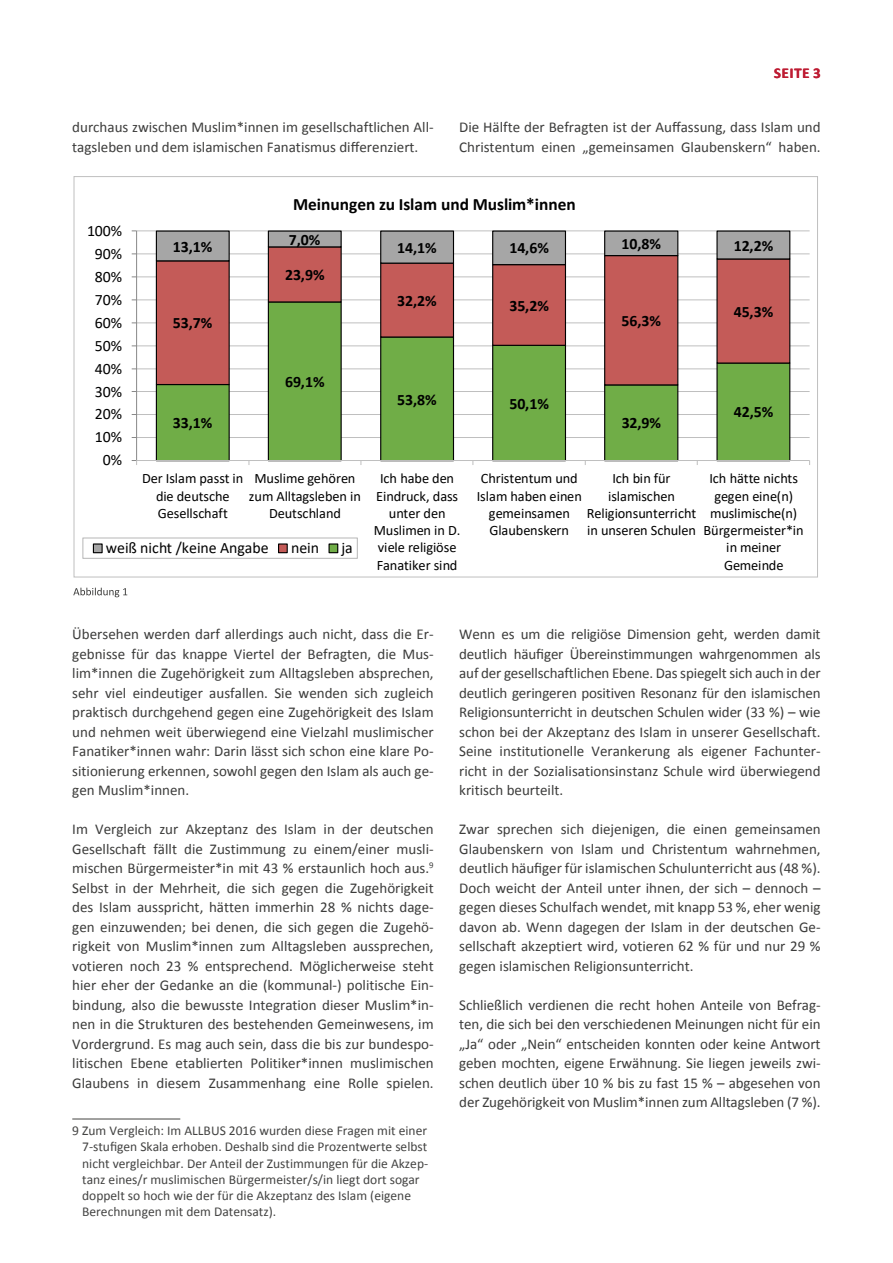
<style>
.page{position:relative;width:893px;height:1263px;background:#fff}
.page>*{position:absolute;margin:0;border:0;box-sizing:border-box;transform-origin:0 0}
.t1{font:700 17.4px "Calibri";letter-spacing:-.005em;color:#000}
.t2{font:700 15.9px "Calibri";letter-spacing:-.005em;color:#000}
.t3{font:15.9px "Calibri";letter-spacing:-.005em;color:#000}
.t4{font:15px/19.5px "Calibri";color:#3c3c3b;text-align:justify}
.t5{font:700 15px "Calibri";letter-spacing:.04em;color:#be1c33}
.t6{font:14.4px/17.2px "Calibri";color:#000;text-align:center}
.t7{font:13.5px/16.2px "Calibri";color:#434342}
</style>
<div class="page">
<hr style="left:72px;top:1118px;width:108px;height:1px;background:#434342">
<hr style="left:137px;top:437px;width:673px;height:1px;background:#bfbfbf">
<hr style="left:137px;top:414px;width:673px;height:1px;background:#bfbfbf">
<hr style="left:137px;top:391px;width:673px;height:1px;background:#bfbfbf">
<hr style="left:137px;top:368px;width:673px;height:1px;background:#bfbfbf">
<hr style="left:137px;top:345px;width:673px;height:1px;background:#bfbfbf">
<hr style="left:137px;top:322px;width:673px;height:1px;background:#bfbfbf">
<hr style="left:137px;top:299px;width:673px;height:1px;background:#bfbfbf">
<hr style="left:137px;top:276px;width:673px;height:1px;background:#bfbfbf">
<hr style="left:137px;top:253px;width:673px;height:1px;background:#bfbfbf">
<hr style="left:137px;top:230px;width:673px;height:1px;background:#bfbfbf">
<svg style="left:155px;top:386px;width:636px;height:76px"></svg>
<svg style="left:155px;top:266px;width:636px;height:120px"></svg>
<svg style="left:155px;top:231px;width:636px;height:35px"></svg>
<hr style="left:136px;top:231px;width:1px;height:229px;background:#898989">
<hr style="left:137px;top:460px;width:673px;height:1px;background:#bfbfbf">
<div style="left:82px;top:537px;width:276px;height:22px;border:1px solid #bfbfbf"></div>
<div style="left:93px;top:544px;width:9px;height:9px;background:#a6a6a6"></div>
<div style="left:93px;top:543px;width:10px;height:10px;border:1px solid #000"></div>
<div style="left:279px;top:544px;width:8px;height:9px;background:#c45b58"></div>
<div style="left:278px;top:543px;width:10px;height:10px;border:1px solid #000"></div>
<div style="left:329px;top:544px;width:9px;height:9px;background:#70ad47"></div>
<div style="left:328px;top:543px;width:10px;height:10px;border:1px solid #000"></div>
<svg style="left:73px;top:588px;width:54px;height:9px"></svg>
<p class="t4" style="left:72px;top:117px;width:363px">durchaus zwischen Muslim*innen im gesellschaftlichen All&shy;tagsleben und dem islamischen Fanatismus differenziert.</p>
<p class="t5" style="left:774px;top:63px;width:48px">SEITE 3</p>
<p class="t4" style="left:459px;top:117px;width:363px">Die Hälfte der Befragten ist der Auffassung, dass Islam und<br>Christentum einen „gemeinsamen Glaubenskern“ haben.</p>
<p class="t3" style="left:87px;top:219px;width:37px">100%</p>
<p class="t3" style="left:95px;top:242px;width:29px">90%</p>
<p class="t3" style="left:95px;top:265px;width:29px">80%</p>
<p class="t3" style="left:95px;top:288px;width:29px">70%</p>
<p class="t3" style="left:95px;top:311px;width:29px">60%</p>
<p class="t3" style="left:95px;top:334px;width:29px">50%</p>
<p class="t3" style="left:95px;top:357px;width:29px">40%</p>
<p class="t3" style="left:95px;top:380px;width:29px">30%</p>
<p class="t3" style="left:95px;top:403px;width:29px">20%</p>
<p class="t3" style="left:95px;top:426px;width:29px">10%</p>
<p class="t3" style="left:103px;top:449px;width:21px">0%</p>
<p class="t2" style="left:173px;top:235px;width:41px">13,1%</p>
<p class="t2" style="left:173px;top:312px;width:41px">53,7%</p>
<p class="t2" style="left:173px;top:412px;width:41px">33,1%</p>
<p class="t1" style="left:293px;top:192px;width:284px">Meinungen zu Islam und Muslim*innen</p>
<p class="t2" style="left:289px;top:228px;width:33px">7,0%</p>
<p class="t2" style="left:285px;top:264px;width:41px">23,9%</p>
<p class="t2" style="left:285px;top:370px;width:41px">69,1%</p>
<p class="t2" style="left:397px;top:236px;width:41px">14,1%</p>
<p class="t2" style="left:509px;top:237px;width:41px">14,6%</p>
<p class="t2" style="left:622px;top:232px;width:41px">10,8%</p>
<p class="t2" style="left:734px;top:234px;width:41px">12,2%</p>
<p class="t2" style="left:397px;top:289px;width:41px">32,2%</p>
<p class="t2" style="left:509px;top:294px;width:41px">35,2%</p>
<p class="t2" style="left:397px;top:388px;width:41px">53,8%</p>
<p class="t2" style="left:509px;top:392px;width:41px">50,1%</p>
<p class="t2" style="left:622px;top:309px;width:41px">56,3%</p>
<p class="t2" style="left:622px;top:412px;width:41px">32,9%</p>
<p class="t2" style="left:734px;top:300px;width:41px">45,3%</p>
<p class="t2" style="left:734px;top:401px;width:41px">42,5%</p>
<p class="t6" style="left:142px;top:470px;width:103px">Der Islam passt in die deutsche<br>Gesellschaft</p>
<p class="t6" style="left:249px;top:470px;width:113px">Muslime gehören zum Alltagsleben in<br>Deutschland</p>
<p class="t6" style="left:374px;top:470px;width:88px">Ich habe den<br>Eindruck, dass unter den<br>Muslimen in D. viele religiöse<br>Fanatiker sind</p>
<p class="t6" style="left:477px;top:470px;width:107px">Christentum und<br>Islam haben einen gemeinsamen<br>Glaubenskern</p>
<p class="t6" style="left:587px;top:470px;width:111px">Ich bin für islamischen<br>Religionsunterricht in unseren Schulen</p>
<p class="t6" style="left:704px;top:470px;width:102px">Ich hätte nichts gegen eine(n) muslimische(n)<br>Bürgermeister*in in meiner<br>Gemeinde</p>
<p class="t3" style="left:106px;top:537px;width:164px">weiß nicht /keine Angabe</p>
<p class="t3" style="left:291px;top:537px;width:29px">nein</p>
<p class="t3" style="left:341px;top:537px;width:13px">ja</p>
<p class="t4" style="left:72px;top:624px;width:363px">Übersehen werden darf allerdings auch nicht, dass die Er&shy;gebnisse für das knappe Viertel der Befragten, die Mus&shy;lim*innen die Zugehörigkeit zum Alltagsleben absprechen, sehr viel eindeutiger ausfallen. Sie wenden sich zugleich praktisch durchgehend gegen eine Zugehörigkeit des Islam und nehmen weit überwiegend eine Vielzahl muslimischer Fanatiker*innen wahr: Darin lässt sich schon eine klare Po&shy;sitionierung erkennen, sowohl gegen den Islam als auch ge&shy;gen Muslim*innen.</p>
<p class="t4" style="left:72px;top:819px;width:363px">Im Vergleich zur Akzeptanz des Islam in der deutschen Gesellschaft fällt die Zustimmung zu einem/einer musli&shy;mischen Bürgermeister*in mit 43 % erstaunlich hoch aus.<sup>9<br></sup>Selbst in der Mehrheit, die sich gegen die Zugehörigkeit des Islam ausspricht, hätten immerhin 28 % nichts dage&shy;gen einzuwenden; bei denen, die sich gegen die Zugehö&shy;rigkeit von Muslim*innen zum Alltagsleben aussprechen, votieren noch 23 % entsprechend. Möglicherweise steht hier eher der Gedanke an die (kommunal-) politische Ein&shy;bindung, also die bewusste Integration dieser Muslim*in&shy;nen in die Strukturen des bestehenden Gemeinwesens, im Vordergrund. Es mag auch sein, dass die bis zur bundespo&shy;litischen Ebene etablierten Politiker*innen muslimischen Glaubens in diesem Zusammenhang eine Rolle spielen.</p>
<p class="t7" style="left:82px;top:1122px;width:348px;text-indent:-10px">9 Zum Vergleich: Im ALLBUS 2016 wurden diese Fragen mit einer 7-stufigen Skala erhoben. Deshalb sind die Prozentwerte selbst nicht vergleichbar. Der Anteil der Zustimmungen für die Akzep&shy;tanz eines/r muslimischen Bürgermeister/s/in liegt dort sogar doppelt so hoch wie der für die Akzeptanz des Islam (eigene Berechnungen mit dem Datensatz).</p>
<p class="t4" style="left:459px;top:624px;width:363px">Wenn es um die religiöse Dimension geht, werden damit deutlich häufiger Übereinstimmungen wahrgenommen als auf der gesellschaftlichen Ebene. Das spiegelt sich auch in der deutlich geringeren positiven Resonanz für den islamischen Religionsunterricht in deutschen Schulen wider (33 %) – wie schon bei der Akzeptanz des Islam in unserer Gesellschaft.<br>Seine institutionelle Verankerung als eigener Fachunter&shy;richt in der Sozialisationsinstanz Schule wird überwiegend kritisch beurteilt.</p>
<p class="t4" style="left:459px;top:819px;width:363px">Zwar sprechen sich diejenigen, die einen gemeinsamen Glaubenskern von Islam und Christentum wahrnehmen, deutlich häufiger für islamischen Schulunterricht aus (48 %).<br>Doch weicht der Anteil unter ihnen, der sich – dennoch – gegen dieses Schulfach wendet, mit knapp 53 %, eher wenig davon ab. Wenn dagegen der Islam in der deutschen Ge&shy;sellschaft akzeptiert wird, votieren 62 % für und nur 29 % gegen islamischen Religionsunterricht.</p>
<p class="t4" style="left:459px;top:994px;width:363px">Schließlich verdienen die recht hohen Anteile von Befrag&shy;ten, die sich bei den verschiedenen Meinungen nicht für ein „Ja“ oder „Nein“ entscheiden konnten oder keine Antwort geben mochten, eigene Erwähnung. Sie liegen jeweils zwi&shy;schen deutlich über 10 % bis zu fast 15 % – abgesehen von der Zugehörigkeit von Muslim*innen zum Alltagsleben (7 %).</p>
</div>
